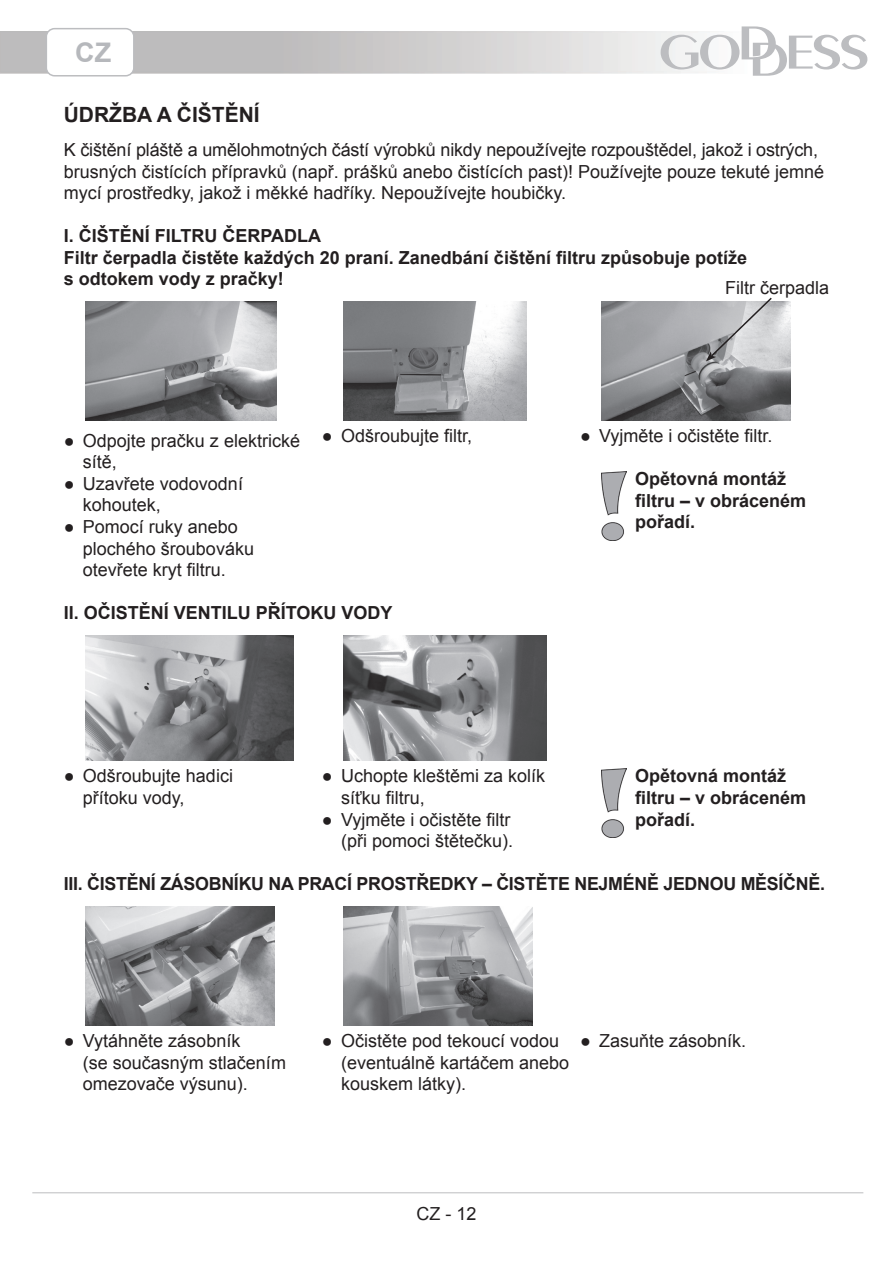
<style>
.page{position:relative;width:893px;height:1263px;background:#fff}
.page>*{position:absolute;margin:0;border:0;box-sizing:border-box;transform-origin:0 0}
.t1{font:700 27px "Arial";color:#b6b8bc}
.t2{font:700 21px "Arial";color:#231f20}
.t3{font:18px/21.6px "Arial";color:#231f20}
.t4{font:700 18px/21.6px "Arial";color:#231f20}
</style>
<div class="page">
<svg style="left:661px;top:26px;width:206px;height:50px"></svg>
<div style="left:46px;top:28px;width:89px;height:49px;border:2px solid #bcbdc0;border-radius:8px"></div>
<hr style="left:32px;top:1192px;width:831px;height:1px;background:#bcbdc0">
<img style="left:85px;top:302px;width:191px;height:119px">
<img style="left:343px;top:302px;width:184px;height:119px">
<img style="left:601px;top:302px;width:189px;height:119px">
<img style="left:601px;top:471px;width:25px;height:69px">
<img style="left:85px;top:635px;width:208px;height:126px">
<img style="left:343px;top:635px;width:204px;height:126px">
<img style="left:601px;top:768px;width:25px;height:70px">
<img style="left:85px;top:906px;width:189px;height:119px">
<img style="left:343px;top:906px;width:190px;height:119px">
<svg style="left:706px;top:297px;width:67px;height:64px;background:#c2c3c5"></svg>
<h1 class="t1" style="left:75px;top:34px;width:37px">CZ</h1>
<p class="t2" style="left:64px;top:100px;width:198px">ÚDRŽBA A ČIŠTĚNÍ</p>
<p class="t3" style="left:64px;top:139px;width:762px">K čištění pláště a umělohmotných částí výrobků nikdy nepoužívejte rozpouštědel, jakož i ostrých, brusných čistících přípravků (např. prášků anebo čistících past)! Používejte pouze tekuté jemné mycí prostředky, jakož i měkké hadříky. Nepoužívejte houbičky.</p>
<p class="t4" style="left:64px;top:225px;width:57px">I. Čištění</p>
<p class="t4" style="left:155px;top:225px;width:11px">filtru</p>
<p class="t4" style="left:64px;top:225px;width:685px;text-indent:159px">čerpadla<br>Filtr čerpadla čistěte každých 20 praní. Zanedbání čištění filtru způsobuje potíže s odtokem vody z pračky!</p>
<p class="t3" style="left:725px;top:277px;width:106px">Filtr čerpadla</p>
<p class="t3" style="left:83px;top:430px;width:219px;text-indent:-19px">● Odpojte pračku z elektrické sítě,</p>
<p class="t3" style="left:83px;top:473px;width:162px;text-indent:-19px">● Uzavřete vodovodní kohoutek,</p>
<p class="t3" style="left:83px;top:516px;width:173px;text-indent:-19px">● Pomocí ruky anebo plochého šroubováku otevřete kryt filtru.</p>
<p class="t3" style="left:322px;top:425px;width:152px">● Odšroubujte filtr,</p>
<p class="t3" style="left:580px;top:425px;width:194px">● Vyjměte i očistěte filtr.</p>
<p class="t4" style="left:635px;top:469px;width:173px">Opětovná montáž filtru – v obráceném pořadí.</p>
<p class="t4" style="left:64px;top:602px;width:46px">II. Očistění</p>
<p class="t4" style="left:174px;top:602px;width:12px">ventilu</p>
<p class="t4" style="left:256px;top:602px;width:13px">přítoku</p>
<p class="t4" style="left:341px;top:602px;width:14px">vody</p>
<p class="t3" style="left:83px;top:765px;width:152px;text-indent:-19px">● Odšroubujte hadici přítoku vody,</p>
<p class="t3" style="left:341px;top:765px;width:206px;text-indent:-19px">● Uchopte kleštěmi za kolík síťku filtru,</p>
<p class="t3" style="left:322px;top:809px;width:193px;text-align:right">● Vyjměte i očistěte filtr (při pomoci štětečku).</p>
<p class="t4" style="left:635px;top:766px;width:173px">Opětovná montáž filtru – v obráceném pořadí.</p>
<p class="t4" style="left:64px;top:873px;width:47px">III. Čistění</p>
<p class="t4" style="left:160px;top:873px;width:13px">zásobníku</p>
<p class="t4" style="left:269px;top:873px;width:41px">na prací</p>
<p class="t4" style="left:357px;top:873px;width:14px">prostředky</p>
<p class="t4" style="left:482px;top:873px;width:26px">– čistěte</p>
<p class="t4" style="left:574px;top:873px;width:112px">nejméně jednou</p>
<p class="t4" style="left:741px;top:873px;width:13px">měsíčně</p>
<p class="t4" style="left:820px;top:873px;width:6px">.</p>
<p class="t3" style="left:83px;top:1030px;width:205px;text-indent:-19px">● Vytáhněte zásobník<br>(se současným stlačením omezovače výsunu).</p>
<p class="t3" style="left:341px;top:1030px;width:230px;text-indent:-19px">● Očistěte pod tekoucí vodou (eventuálně kartáčem anebo kouskem látky).</p>
<p class="t3" style="left:580px;top:1030px;width:168px">● Zasuňte zásobník.</p>
<p class="t3" style="left:416px;top:1203px;width:62px">CZ - 12</p>
</div>
